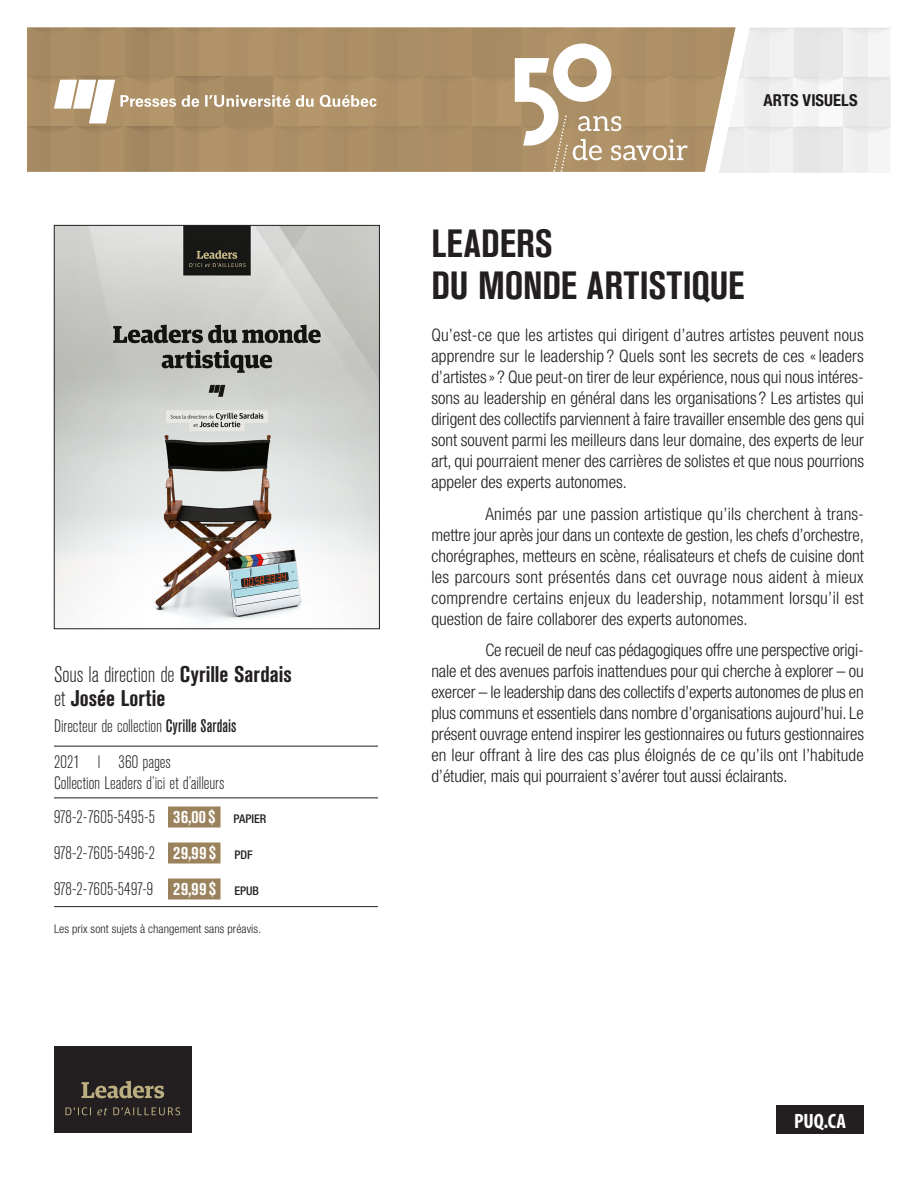
<style>
.page{position:relative;width:918px;height:1188px;background:#fff}
.page>*{position:absolute;margin:0;border:0;box-sizing:border-box;transform-origin:0 0}
._1_Fiche_Titre{font:700 condensed 39px/42px "Akzidenz Grotesk BE";color:#231f20}
._4_Fiche_Auteurs_dir{font:700 condensed 22.5px/24px "Akzidenz Grotesk BE";color:#231f20}
.t1{font:700 condensed 20.85px "Myriad Pro";color:#fff}
._7a_Fiche_ISBN{font:300 condensed 18px "Akzidenz Grotesk BE";letter-spacing:.01em;color:#231f20}
._6_Fiche_Annee_pages{font:300 condensed 18px/21px "Akzidenz Grotesk BE";color:#231f20}
._6b_Fiche_Direction{font:300 condensed 18px "Akzidenz Grotesk BE";letter-spacing:-.005em;color:#231f20}
._7b_Fiche_ISBN_derni{font:300 condensed 18px "Akzidenz Grotesk BE";letter-spacing:-.01em;color:#231f20}
._3_Fiche_Courant{font:300 condensed 17.25px/21px "Helvetica Neue";color:#231f20;text-align:justify}
._3_Fiche_Courant_pre{font:300 condensed 17.25px/21px "Helvetica Neue";color:#231f20;text-align:justify}
._9_Fiche_Thématique{font:700 condensed 16.5px "Helvetica Neue";letter-spacing:.005em;color:#1e1a1b}
._3_Fiche_Courant_pre-2{font:300 condensed 12px "Helvetica Neue";letter-spacing:.005em;color:#231f20}
.s1{font-weight:300}
.s2{font-weight:500}
.s3{font-weight:700;color:#fff}
.s4{font-family:"Helvetica Neue";font-weight:500;font-size:12px}
</style>
<div class="page">
<img style="left:27px;top:27px;width:692px;height:145px">
<svg style="left:719px;top:27px;width:172px;height:146px"></svg>
<div style="left:776px;top:1106px;width:88px;height:28px;background:#231f20"></div>
<svg style="left:54px;top:80px;width:323px;height:43px"></svg>
<svg style="left:515px;top:44px;width:173px;height:128px"></svg>
<svg style="left:53px;top:225px;width:327px;height:405px"></svg>
<hr style="left:54px;top:746px;width:324px;height:1px;background:#231f20">
<hr style="left:54px;top:798px;width:324px;height:1px;background:#231f20">
<div style="left:168px;top:807px;width:52px;height:21px;background:#9a825c"></div>
<div style="left:168px;top:843px;width:52px;height:21px;background:#9a825c"></div>
<hr style="left:54px;top:906px;width:324px;height:1px;background:#231f20">
<div style="left:168px;top:879px;width:52px;height:21px;background:#9a825c"></div>
<div style="left:54px;top:1046px;width:138px;height:86px;background:#231f20"></div>
<svg style="left:82px;top:1081px;width:82px;height:17px"></svg>
<svg style="left:66px;top:1107px;width:114px;height:8px"></svg>
<p class="_4_Fiche_Auteurs_dir" style="left:54px;top:662px;width:239px"><span class="s1">Sous la direction de</span> Cyrille Sardais <span class="s1">et</span> Josée Lortie</p>
<p class="_6b_Fiche_Direction" style="left:54px;top:716px;width:184px">Directeur de collection <span class="s2">Cyrille Sardais</span></p>
<p class="_6_Fiche_Annee_pages" style="left:54px;top:751px;width:172px">2021 l 360 pages<br>Collection Leaders d’ici et d’ailleurs</p>
<p class="_7a_Fiche_ISBN" style="left:54px;top:807px;width:214px">978-2-7605-5495-5 <span class="s3">36,00 $</span> <span class="s4">PAPIER</span></p>
<p class="_7a_Fiche_ISBN" style="left:54px;top:843px;width:200px">978-2-7605-5496-2 <span class="s3">29,99 $</span> <span class="s4">PDF</span></p>
<p class="_7b_Fiche_ISBN_derni" style="left:54px;top:879px;width:207px">978-2-7605-5497-9 <span class="s3">29,99 $</span> <span class="s4">EPUB</span></p>
<p class="_3_Fiche_Courant_pre-2" style="left:54px;top:921px;width:209px">Les prix sont sujets à changement sans préavis.</p>
<p class="_9_Fiche_Thématique" style="left:763px;top:91px;width:96px">ARTS VISUELS</p>
<p class="_1_Fiche_Titre" style="left:431px;top:223px;width:315px">LEADERS<br>DU MONDE ARTISTIQUE</p>
<p class="_3_Fiche_Courant_pre" style="left:431px;top:325px;width:434px">Qu’est-ce que les artistes qui dirigent d’autres artistes peuvent nous apprendre sur le leadership ? Quels sont les secrets de ces «leaders d’artistes» ? Que peut-on tirer de leur expérience, nous qui nous intéres&shy;sons au leadership en général dans les organisations ? Les artistes qui dirigent des collectifs parviennent à faire travailler ensemble des gens qui sont souvent parmi les meilleurs dans leur domaine, des experts de leur art, qui pourraient mener des carrières de solistes et que nous pourrions appeler des experts autonomes.</p>
<p class="_3_Fiche_Courant" style="left:431px;top:503px;width:434px;text-indent:54px">Animés par une passion artistique qu’ils cherchent à trans&shy;mettre jour après jour dans un contexte de gestion, les chefs d’orchestre, chorégraphes, metteurs en scène, réalisateurs et chefs de cuisine dont les parcours sont présentés dans cet ouvrage nous aident à mieux comprendre certains enjeux du leadership, notamment lorsqu’il est question de faire collaborer des experts autonomes.</p>
<p class="_3_Fiche_Courant" style="left:431px;top:640px;width:434px;text-indent:54px">Ce recueil de neuf cas pédagogiques offre une perspective origi&shy;nale et des avenues parfois inattendues pour qui cherche à explorer – ou exercer – le leadership dans des collectifs d’experts autonomes de plus en plus communs et essentiels dans nombre d’organisations aujourd’hui. Le présent ouvrage entend inspirer les gestionnaires ou futurs gestionnaires en leur offrant à lire des cas plus éloignés de ce qu’ils ont l’habitude d’étudier, mais qui pourraient s’avérer tout aussi éclairants.</p>
<p class="t1" style="left:794px;top:1108px;width:53px">PUQ.CA</p>
</div>
